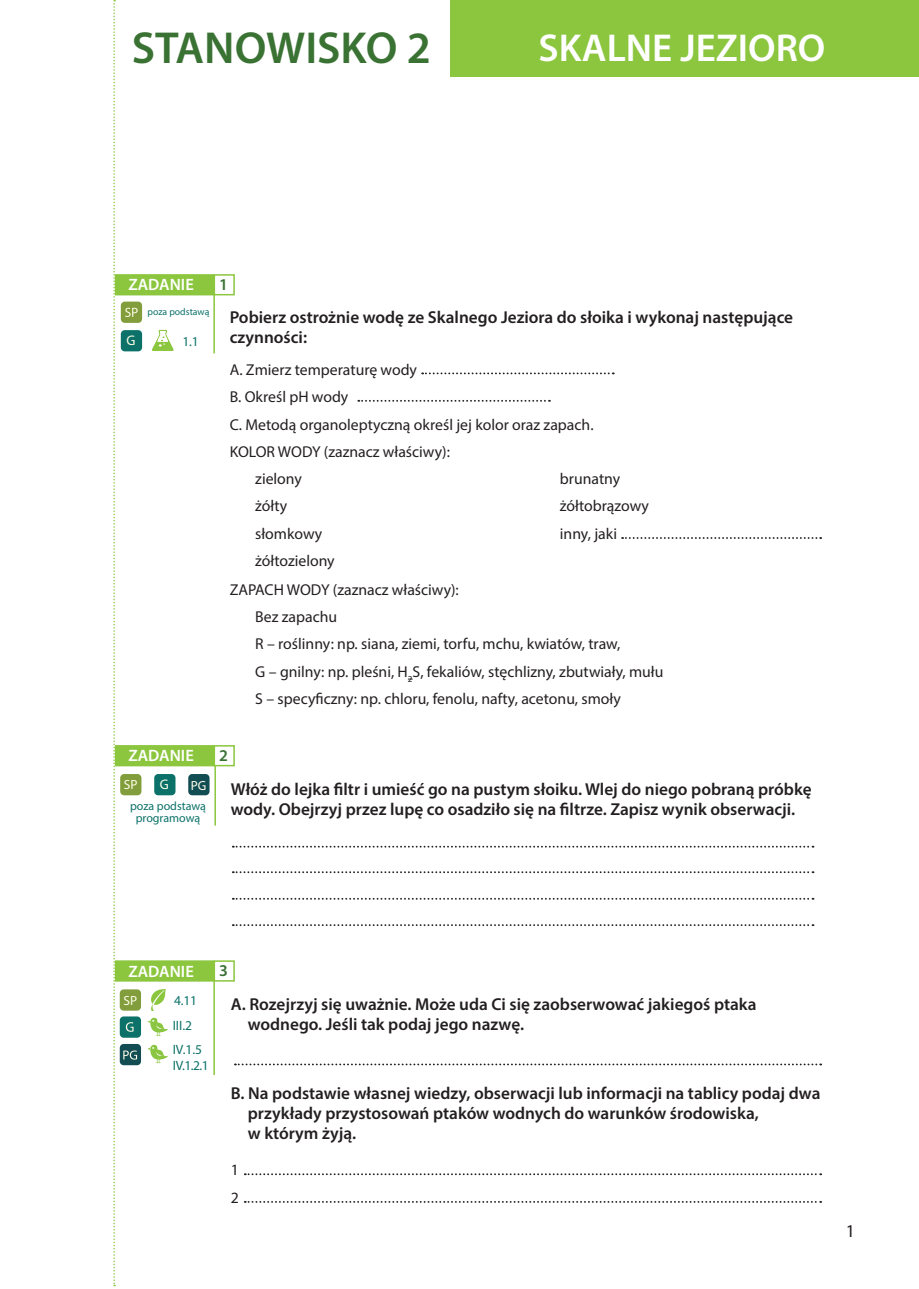
<style>
.page{position:relative;width:919px;height:1289px;background:#fff}
.page>*{position:absolute;margin:0;border:0;box-sizing:border-box;transform-origin:0 0}
.t1{font:600 45px "Myriad Pro";color:#3a7233}
.t2{font:600 39px "Myriad Pro";color:#fff}
.t3{font:18px "Myriad Pro";color:#231f20}
.t4{font:600 17.25px/20.2px "Myriad Pro";color:#231f20}
.t5{font:600 16.5px "Myriad Pro";color:#fff}
.t6{font:600 16.5px "Myriad Pro";color:#3a7233}
.t7{font:15.75px/27.5px "Myriad Pro";color:#231f20}
.t8{font:13.95px "Myriad Pro";color:#fffde9}
.t9{font:13.5px/25.3px "Myriad Pro";color:#0c7269}
.t10{font:13.35px "Myriad Pro";color:#fffde9}
.t11{font:13.2px "Myriad Pro";color:#fffde9}
.t12{font:12px/12px "Myriad Pro";color:#0c7269;text-align:center}
.t13{font:9.75px "Myriad Pro";color:#0c7269}
</style>
<div class="page">
<svg style="left:113px;top:0;width:2px;height:1286px"></svg>
<div style="left:451px;top:0;width:467px;height:77px;background:#8bc63e"></div>
<svg style="left:245px;top:1201px;width:576px;height:1px"></svg>
<svg style="left:245px;top:1173px;width:576px;height:2px"></svg>
<svg style="left:235px;top:1063px;width:586px;height:2px"></svg>
<svg style="left:233px;top:924px;width:580px;height:2px"></svg>
<svg style="left:622px;top:537px;width:199px;height:2px"></svg>
<svg style="left:422px;top:372px;width:191px;height:2px"></svg>
<svg style="left:358px;top:400px;width:192px;height:2px"></svg>
<div style="left:188px;top:774px;width:21px;height:21px;background:#124d54;border-radius:4px"></div>
<div style="left:120px;top:774px;width:21px;height:21px;background:#829e3c;border-radius:4px"></div>
<div style="left:154px;top:774px;width:21px;height:21px;background:#0c7269;border-radius:4px"></div>
<hr style="left:214px;top:766px;width:2px;height:59px;background:#8bc63e">
<div style="left:115px;top:745px;width:99px;height:21px;background:#8bc63e;border:2px solid #8bc63e"></div>
<div style="left:213px;top:745px;width:22px;height:21px;border:2px solid #8bc63e"></div>
<hr style="left:213px;top:294px;width:2px;height:59px;background:#8bc63e">
<div style="left:115px;top:274px;width:99px;height:21px;background:#8bc63e;border:2px solid #8bc63e"></div>
<div style="left:213px;top:274px;width:22px;height:21px;border:2px solid #8bc63e"></div>
<div style="left:121px;top:301px;width:21px;height:22px;background:#829e3c;border-radius:4px"></div>
<svg style="left:125px;top:308px;width:13px;height:9px"></svg>
<div style="left:121px;top:330px;width:21px;height:21px;background:#0c7269;border-radius:4px"></div>
<hr style="left:213px;top:981px;width:2px;height:93px;background:#8bc63e">
<div style="left:115px;top:960px;width:99px;height:21px;background:#8bc63e;border:2px solid #8bc63e"></div>
<div style="left:213px;top:960px;width:22px;height:21px;border:2px solid #8bc63e"></div>
<div style="left:120px;top:989px;width:21px;height:21px;background:#829e3c;border-radius:4px"></div>
<svg style="left:151px;top:989px;width:15px;height:21px"></svg>
<div style="left:120px;top:1016px;width:21px;height:21px;background:#0c7269;border-radius:4px"></div>
<svg style="left:126px;top:1022px;width:7px;height:9px"></svg>
<svg style="left:147px;top:1017px;width:21px;height:47px"></svg>
<div style="left:120px;top:1043px;width:21px;height:22px;background:#124d54;border-radius:4px"></div>
<svg style="left:123px;top:1050px;width:14px;height:9px"></svg>
<svg style="left:233px;top:845px;width:580px;height:2px"></svg>
<svg style="left:233px;top:871px;width:580px;height:2px"></svg>
<svg style="left:233px;top:897px;width:580px;height:2px"></svg>
<svg style="left:152px;top:330px;width:21px;height:21px"></svg>
<h1 class="t1" style="left:132px;top:19px;width:300px">STANOWISKO 2</h1>
<h2 class="t2" style="left:538px;top:24px;width:288px">SKALNE JEZIORO</h2>
<p class="t5" style="left:128px;top:274px;width:67px">ZADANIE</p>
<p class="t6" style="left:219px;top:274px;width:10px">1</p>
<p class="t8" style="left:126px;top:332px;width:10px">G</p>
<p class="t13" style="left:148px;top:305px;width:63px">poza podstawą</p>
<p class="t9" style="left:182px;top:328px;width:18px">1.1</p>
<p class="t4" style="left:230px;top:306px;width:565px">Pobierz ostrożnie wodę ze Skalnego Jeziora do słoika i wykonaj następujące czynności:</p>
<p class="t7" style="left:230px;top:355px;width:365px">A. Zmierz temperaturę wody<br>B. Określ pH wody<br>C. Metodą organoleptyczną określ jej kolor oraz zapach.<br>KOLOR WODY (zaznacz właściwy):</p>
<p class="t7" style="left:255px;top:465px;width:81px">zielony żółty słomkowy żółtozielony</p>
<p class="t7" style="left:560px;top:465px;width:90px">brunatny żółtobrązowy inny, jaki</p>
<p class="t7" style="left:255px;top:575px;width:409px;text-indent:-26px">ZAPACH WODY (zaznacz właściwy):<br>Bez zapachu<br>R – roślinny: np. siana, ziemi, torfu, mchu, kwiatów, traw,<br>G – gnilny: np. pleśni, H<sub>2</sub>S, fekaliów, stęchlizny, zbutwiały, mułu S – specyficzny: np. chloru, fenolu, nafty, acetonu, smoły</p>
<p class="t5" style="left:128px;top:745px;width:67px">ZADANIE</p>
<p class="t6" style="left:219px;top:745px;width:10px">2</p>
<p class="t10" style="left:124px;top:776px;width:15px">SP</p>
<p class="t8" style="left:160px;top:776px;width:10px">G</p>
<p class="t11" style="left:191px;top:777px;width:17px">PG</p>
<p class="t12" style="left:130px;top:800px;width:77px">poza podstawą programową</p>
<p class="t4" style="left:231px;top:778px;width:582px">Włóż do lejka filtr i umieść go na pustym słoiku. Wlej do niego pobraną próbkę wody. Obejrzyj przez lupę co osadziło się na filtrze. Zapisz wynik obserwacji.</p>
<p class="t5" style="left:128px;top:960px;width:67px">ZADANIE</p>
<p class="t6" style="left:219px;top:960px;width:10px">3</p>
<p class="t10" style="left:123px;top:991px;width:15px">SP</p>
<p class="t9" style="left:173px;top:987px;width:26px">4.11<br>III.2</p>
<p class="t9" style="left:173px;top:1040px;width:37px;line-height:16.2px">IV.1.5<br>IV.1.2.1</p>
<p class="t4" style="left:248px;top:993px;width:510px;text-indent:-17px">A. Rozejrzyj się uważnie. Może uda Ci się zaobserwować jakiegoś ptaka wodnego. Jeśli tak podaj jego nazwę.</p>
<p class="t4" style="left:248px;top:1082px;width:574px;text-indent:-17px">B. Na podstawie własnej wiedzy, obserwacji lub informacji na tablicy podaj dwa przykłady przystosowań ptaków wodnych do warunków środowiska,<br>w którym żyją.</p>
<p class="t7" style="left:231px;top:1154px;width:10px;line-height:28.2px">1<br>2</p>
<p class="t3" style="left:845px;top:1219px;width:11px">1</p>
</div>
